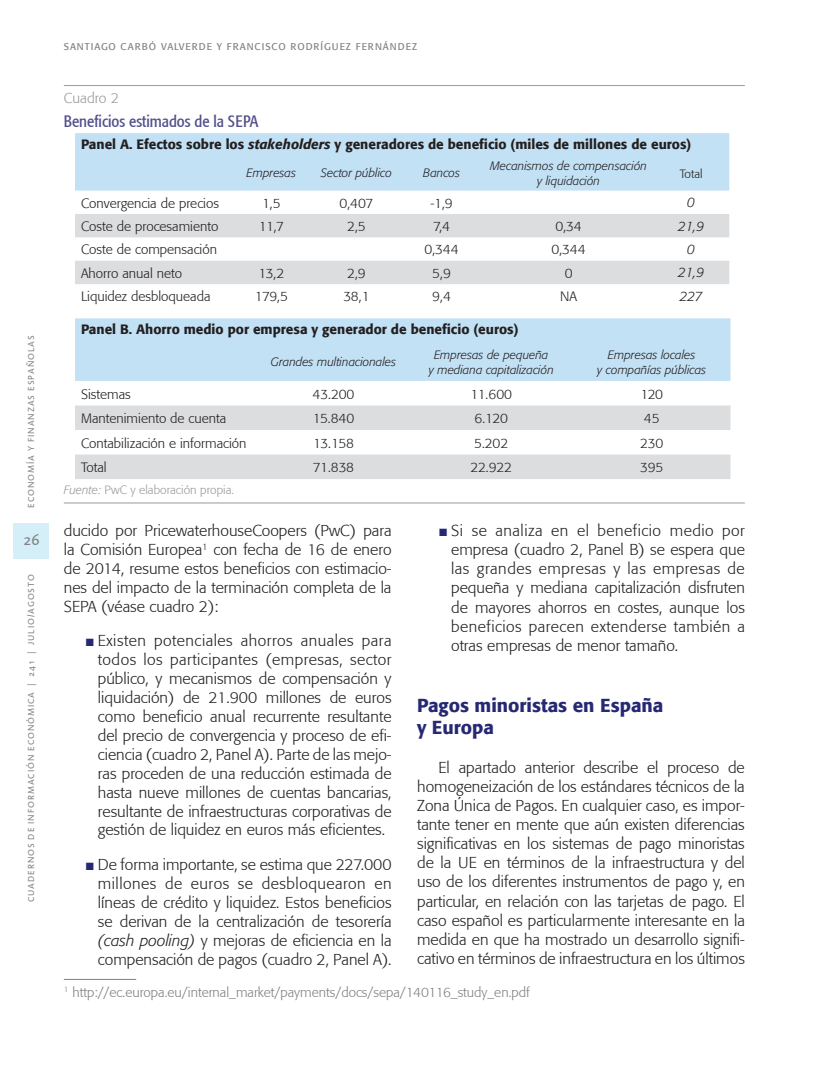
<style>
.page{position:relative;width:830px;height:1085px;background:#fff}
.page>*{position:absolute;margin:0;border:0;box-sizing:border-box;transform-origin:0 0}
._008-Epígrafe{font:500 18.75px/22.6px "Formata";color:#272873}
._013-Cuadro-Grafico{font:condensed 16.5px "Formata";color:#524f8a}
._006_-_Texto_General{font:300 15.75px/18.9px "Formata";color:#231f20;text-align:justify}
.t1{font:15px "Linotype Aroma";color:#808285}
._012-Tabla-Cuadro-Gr{font:300 14.25px "Formata";color:#9b9a99}
._016-Tabla-Cuadro__t{font:300 13.5px "Formata";color:#231f20}
._016-Tabla-Cuadro__t-2{font:500 13.5px "Formata";color:#231f20}
._007_-_Nota_pie_de_p{font:300 13.5px "Formata";color:#7f8080}
._016-Tabla-Cuadro__t-3{font:italic 300 13.5px "Formata";letter-spacing:-.02em;color:#231f20}
._015-Tabla__Encabeza{font:italic 300 12px/14.4px "Formata";color:#231f20;text-align:center}
._017-Tabla-Cuadro-Gr{font:300 12px "Formata";color:#9b9a99}
._015-Tabla__Encabeza-2{font:300 12px "Formata";color:#231f20}
.t2{font:9.75px "Formata";letter-spacing:.1em;color:#808285}
.t3{font:9px "Linotype Aroma";letter-spacing:.1em;color:#808285}
.s1{font-style:italic}
.s2{font-family:"Arial";font-weight:400;color:#272873}
</style>
<div class="page">
<div style="left:14px;top:523px;width:35px;height:35px;background:#d5eff8"></div>
<hr style="left:64px;top:978px;width:72px;height:1px;background:#7f8080">
<div style="left:75px;top:133px;width:654px;height:57px;background:#c3e1f5"></div>
<svg style="left:75px;top:214px;width:654px;height:70px;fill:#dcdddf"></svg>
<div style="left:75px;top:318px;width:655px;height:63px;background:#c3e1f5"></div>
<svg style="left:75px;top:405px;width:655px;height:74px;fill:#dcdddf"></svg>
<hr style="left:64px;top:85px;width:680px;height:1px;background:#9b9a99">
<hr style="left:64px;top:502px;width:680px;height:1px;background:#9b9a99">
<p class="t2" style="left:64px;top:40px;width:354px">SANTIAGO CARBÓ VALVERDE Y FRANCISCO RODRÍGUEZ FERNÁNDEZ</p>
<p class="t3" style="left:25px;top:508px;width:174px;rotate:-90deg">ECONOMÍA Y FINANZAS ESPAÑOLAS</p>
<p class="_012-Tabla-Cuadro-Gr" style="left:64px;top:90px;width:57px">Cuadro 2</p>
<p class="_013-Cuadro-Grafico" style="left:64px;top:111px;width:196px">Beneficios estimados de la SEPA</p>
<p class="_016-Tabla-Cuadro__t-2" style="left:81px;top:136px;width:611px">Panel A. Efectos sobre los <span class="s1">stakeholders</span> y generadores de beneficio (miles de millones de euros)</p>
<p class="_015-Tabla__Encabeza" style="left:246px;top:166px;width:51px">Empresas</p>
<p class="_015-Tabla__Encabeza" style="left:321px;top:166px;width:73px">Sector público</p>
<p class="_015-Tabla__Encabeza" style="left:423px;top:166px;width:39px">Bancos</p>
<p class="_015-Tabla__Encabeza" style="left:490px;top:159px;width:158px">Mecanismos de compensación y liquidación</p>
<p class="_015-Tabla__Encabeza-2" style="left:679px;top:166px;width:24px">Total</p>
<p class="_016-Tabla-Cuadro__t" style="left:81px;top:195px;width:139px">Convergencia de precios</p>
<p class="_016-Tabla-Cuadro__t" style="left:262px;top:195px;width:20px">1,5</p>
<p class="_016-Tabla-Cuadro__t" style="left:339px;top:195px;width:35px">0,407</p>
<p class="_016-Tabla-Cuadro__t" style="left:430px;top:195px;width:24px">-1,9</p>
<p class="_016-Tabla-Cuadro__t-3" style="left:687px;top:194px;width:9px">0</p>
<p class="_016-Tabla-Cuadro__t" style="left:81px;top:218px;width:139px">Coste de procesamiento</p>
<p class="_016-Tabla-Cuadro__t" style="left:258px;top:218px;width:27px">11,7</p>
<p class="_016-Tabla-Cuadro__t" style="left:347px;top:218px;width:20px">2,5</p>
<p class="_016-Tabla-Cuadro__t" style="left:433px;top:218px;width:18px">7,4</p>
<p class="_016-Tabla-Cuadro__t" style="left:555px;top:218px;width:28px">0,34</p>
<p class="_016-Tabla-Cuadro__t-3" style="left:677px;top:218px;width:28px">21,9</p>
<p class="_016-Tabla-Cuadro__t" style="left:81px;top:242px;width:137px">Coste de compensación</p>
<p class="_016-Tabla-Cuadro__t" style="left:424px;top:242px;width:36px">0,344</p>
<p class="_016-Tabla-Cuadro__t" style="left:551px;top:242px;width:36px">0,344</p>
<p class="_016-Tabla-Cuadro__t-3" style="left:687px;top:241px;width:9px">0</p>
<p class="_016-Tabla-Cuadro__t" style="left:81px;top:265px;width:103px">Ahorro anual neto</p>
<p class="_016-Tabla-Cuadro__t" style="left:258px;top:265px;width:27px">13,2</p>
<p class="_016-Tabla-Cuadro__t" style="left:347px;top:265px;width:20px">2,9</p>
<p class="_016-Tabla-Cuadro__t" style="left:432px;top:265px;width:20px">5,9</p>
<p class="_016-Tabla-Cuadro__t" style="left:564px;top:265px;width:9px">0</p>
<p class="_016-Tabla-Cuadro__t-3" style="left:677px;top:265px;width:28px">21,9</p>
<p class="_016-Tabla-Cuadro__t" style="left:81px;top:288px;width:131px">Liquidez desbloqueada</p>
<p class="_016-Tabla-Cuadro__t" style="left:254px;top:288px;width:35px">179,5</p>
<p class="_016-Tabla-Cuadro__t" style="left:343px;top:288px;width:28px">38,1</p>
<p class="_016-Tabla-Cuadro__t" style="left:432px;top:288px;width:20px">9,4</p>
<p class="_016-Tabla-Cuadro__t" style="left:560px;top:288px;width:18px">NA</p>
<p class="_016-Tabla-Cuadro__t-3" style="left:679px;top:288px;width:24px">227</p>
<p class="_016-Tabla-Cuadro__t-2" style="left:81px;top:321px;width:439px">Panel B. Ahorro medio por empresa y generador de beneficio (euros)</p>
<p class="_015-Tabla__Encabeza" style="left:271px;top:355px;width:127px">Grandes multinacionales</p>
<p class="_015-Tabla__Encabeza" style="left:428px;top:348px;width:127px">Empresas de pequeña<br>y mediana capitalización</p>
<p class="_015-Tabla__Encabeza" style="left:597px;top:348px;width:111px">Empresas locales<br>y compañías públicas</p>
<p class="_016-Tabla-Cuadro__t" style="left:81px;top:386px;width:51px">Sistemas</p>
<p class="_016-Tabla-Cuadro__t" style="left:312px;top:386px;width:43px">43.200</p>
<p class="_016-Tabla-Cuadro__t" style="left:470px;top:386px;width:43px">11.600</p>
<p class="_016-Tabla-Cuadro__t" style="left:640px;top:386px;width:24px">120</p>
<p class="_016-Tabla-Cuadro__t" style="left:81px;top:410px;width:147px">Mantenimiento de cuenta</p>
<p class="_016-Tabla-Cuadro__t" style="left:312px;top:410px;width:43px">15.840</p>
<p class="_016-Tabla-Cuadro__t" style="left:474px;top:410px;width:35px">6.120</p>
<p class="_016-Tabla-Cuadro__t" style="left:643px;top:410px;width:17px">45</p>
<p class="_016-Tabla-Cuadro__t" style="left:81px;top:435px;width:167px">Contabilización e información</p>
<p class="_016-Tabla-Cuadro__t" style="left:313px;top:435px;width:42px">13.158</p>
<p class="_016-Tabla-Cuadro__t" style="left:474px;top:435px;width:36px">5.202</p>
<p class="_016-Tabla-Cuadro__t" style="left:640px;top:435px;width:25px">230</p>
<p class="_016-Tabla-Cuadro__t" style="left:81px;top:459px;width:27px">Total</p>
<p class="_016-Tabla-Cuadro__t" style="left:313px;top:459px;width:43px">71.838</p>
<p class="_016-Tabla-Cuadro__t" style="left:470px;top:459px;width:43px">22.922</p>
<p class="_016-Tabla-Cuadro__t" style="left:639px;top:459px;width:25px">395</p>
<p class="_017-Tabla-Cuadro-Gr" style="left:64px;top:483px;width:172px"><span class="s1">Fuente:</span> PwC y elaboración propia.</p>
<p class="t1" style="left:23px;top:530px;width:18px">26</p>
<p class="_006_-_Texto_General" style="left:64px;top:521px;width:329px">ducido por PricewaterhouseCoopers (PwC) para la Comisión Europea<sup>1</sup> con fecha de 16 de enero de 2014, resume estos beneficios con estimacio&shy;nes del impacto de la terminación completa de la SEPA (véase cuadro 2):</p>
<p class="_006_-_Texto_General" style="left:98px;top:631px;width:295px;text-indent:-13px"><span class="s2">■</span> Existen potenciales ahorros anuales para todos los participantes (empresas, sector público, y mecanismos de compensación y liquidación) de 21.900 millones de euros como beneficio anual recurrente resultante del precio de convergencia y proceso de efi&shy;ciencia (cuadro 2, Panel A). Parte de las mejo&shy;ras proceden de una reducción estimada de hasta nueve millones de cuentas bancarias, resultante de infraestructuras corporativas de gestión de liquidez en euros más eficientes.</p>
<p class="_006_-_Texto_General" style="left:98px;top:855px;width:295px;text-indent:-13px"><span class="s2">■</span> De forma importante, se estima que 227.000 millones de euros se desbloquearon en líneas de crédito y liquidez. Estos beneficios se derivan de la centralización de tesorería <span class="s1">(cash pooling)</span> y mejoras de eficiencia en la compensación de pagos (cuadro 2, Panel A).</p>
<p class="_006_-_Texto_General" style="left:451px;top:521px;width:295px;text-indent:-13px"><span class="s2">■</span> Si se analiza en el beneficio medio por empresa (cuadro 2, Panel B) se espera que las grandes empresas y las empresas de pequeña y mediana capitalización disfruten de mayores ahorros en costes, aunque los beneficios parecen extenderse también a otras empresas de menor tamaño.</p>
<p class="t3" style="left:25px;top:902px;width:329px;rotate:-90deg">CUADERNOS DE INFORMACIÓN ECONÓMICA | 241 | JULIO/AGOSTO</p>
<p class="_008-Epígrafe" style="left:417px;top:693px;width:248px">Pagos minoristas en España y Europa</p>
<p class="_006_-_Texto_General" style="left:417px;top:757px;width:329px;text-indent:21px">El apartado anterior describe el proceso de homogeneización de los estándares técnicos de la Zona Única de Pagos. En cualquier caso, es impor&shy;tante tener en mente que aún existen diferencias significativas en los sistemas de pago minoristas de la UE en términos de la infraestructura y del uso de los diferentes instrumentos de pago y, en particular, en relación con las tarjetas de pago. El caso español es particularmente interesante en la medida en que ha mostrado un desarrollo signifi&shy;cativo en términos de infraestructura en los últimos</p>
<p class="_007_-_Nota_pie_de_p" style="left:64px;top:983px;width:467px"><sup>1</sup> http://ec.europa.eu/internal_market/payments/docs/sepa/140116_study_en.pdf</p>
</div>
